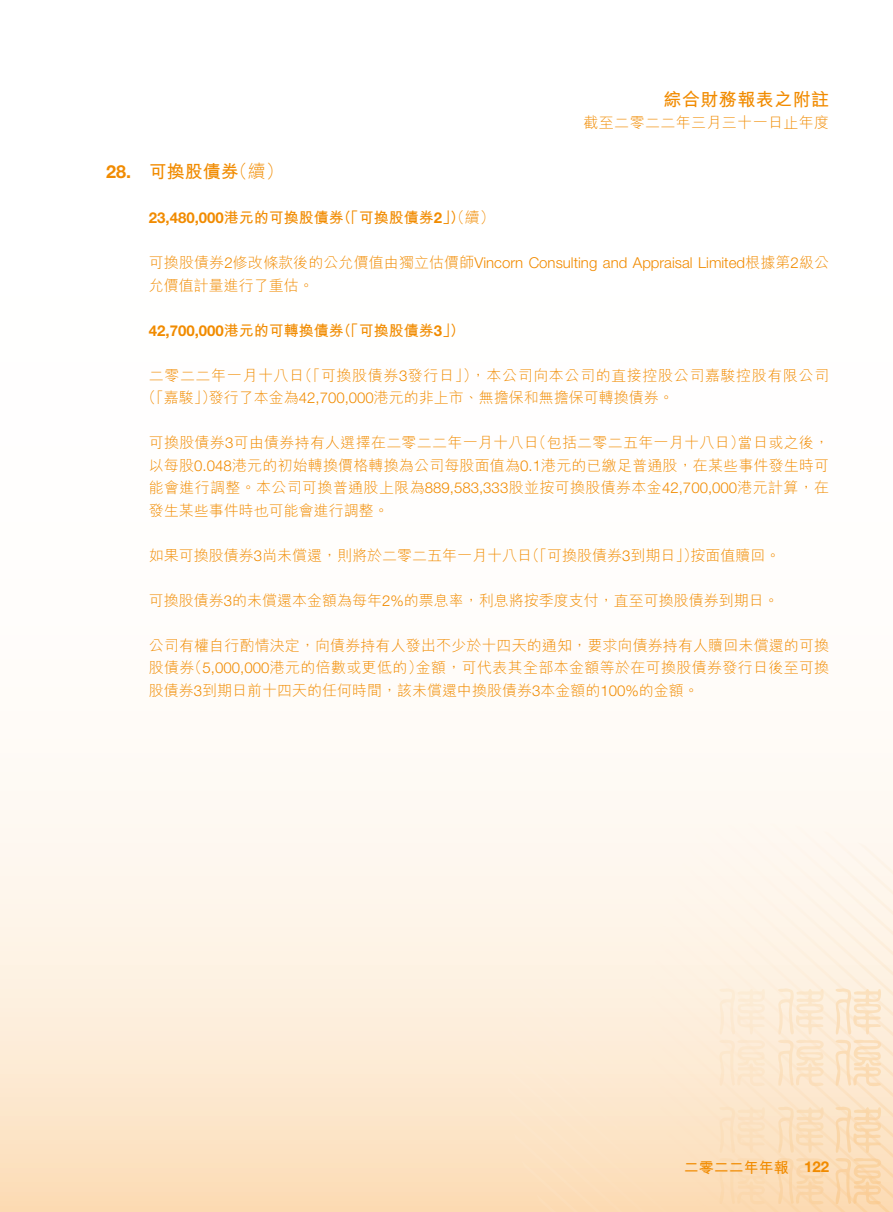
<style>
.page{position:relative;width:893px;height:1212px;background:#fff}
.page>*{position:absolute;margin:0;border:0;box-sizing:border-box;transform-origin:0 0}
.t1{font:700 18px "M Hei HK";letter-spacing:.025em;color:#f18b00}
.t2{font:300 18px "M Hei HK";color:#f18b00}
.t3{font:700 18px "Helvetica Neue LT Std";color:#f18b00}
.t4{font:300 15px/22.5px "M Hei HK";letter-spacing:.01em;color:#f18b00}
.t5{font:300 15px "Helvetica Neue LT Std";color:#f18b00}
.t6{font:700 15px "Helvetica Neue LT Std";color:#f18b00}
.t7{font:300 15px "M Hei HK";letter-spacing:.04em;color:#f18b00}
.t8{font:700 15px "M Hei HK";color:#f18b00}
.s1{font-family:"Helvetica Neue LT Std"}
.s2{font-weight:300}
.s3{font-family:"M Hei HK"}
</style>
<div class="page">
<svg style="left:0;top:772px;width:893px;height:440px"></svg>
<svg style="left:508px;top:823px;width:385px;height:389px"></svg>
<svg style="left:485px;top:1022px;width:361px;height:190px;background:#fce8d1"></svg>
<svg style="left:485px;top:1033px;width:351px;height:179px;background:#fce3c6"></svg>
<p class="t3" style="left:106px;top:160px;width:27px">28.</p>
<p class="t1" style="left:664px;top:87px;width:167px">綜合財務報表之附註</p>
<p class="t2" style="left:230px;top:162px;width:55px">（續(</p>
<p class="t1" style="left:149px;top:158px;width:91px">可換股債券</p>
<p class="t4" style="left:584px;top:111px;width:247px">截至二零二二年三月三十一日止年度</p>
<p class="t8" style="left:336px;top:207px;width:160px">（「可換股債券<span class="s1">2</span>」）<span class="s2">（續(</span></p>
<p class="t6" style="left:149px;top:208px;width:197px">23,480,000<span class="s3">港元的可換股債券</span></p>
<p class="t5" style="left:149px;top:254px;width:682px"><span class="s3">可換股債券</span>2<span class="s3">修改條款後的公允價值由獨立估價師</span>Vincorn Consulting and Appraisal Limited<span class="s3">根據第</span>2<span class="s3">級公</span></p>
<p class="t4" style="left:149px;top:274px;width:166px">允價值計量進行了重估。</p>
<p class="t8" style="left:336px;top:319px;width:130px">（「可換股債券 (「<span class="s1">3</span></p>
<p class="t6" style="left:149px;top:321px;width:197px">42,700,000<span class="s3">港元的可轉換債券</span></p>
<p class="t7" style="left:297px;top:367px;width:182px">（「可換股債券<span class="s1">3</span>發行日」）</p>
<p class="t7" style="left:471px;top:367px;width:360px">，本公司向本公司的直接控股公司嘉駿控股有限公司</p>
<p class="t4" style="left:209px;top:364px;width:467px;text-indent:-60px">二零二二年一月十八日<br>發行了本金為<span class="s1">42,700,000</span>港元的非上市、無擔保和無擔保可轉換債券。</p>
<p class="t4" style="left:141px;top:386px;width:76px">（「嘉駿」）</p>
<p class="t4" style="left:531px;top:431px;width:215px">（包括二零二五年一月十八日）</p>
<p class="t4" style="left:149px;top:431px;width:682px">可換股債券<span class="s1">3</span>可由債券持有人選擇在二零二二年一月十八日<br>以每股<span class="s1">0.048</span>港元的初始轉換價格轉換為公司每股面值為<span class="s1">0.1</span>港元的已繳足普通股，在某些事件發生時可能會進行調整。本公司可換普通股上限為<span class="s1">889,583,333</span>股並按可換股債券本金<span class="s1">42,700,000</span>港元計算，在發生某些事件時也可能會進行調整。</p>
<p class="t4" style="left:690px;top:544px;width:91px">按面值贖回。</p>
<p class="t4" style="left:738px;top:431px;width:93px">當日或之後，</p>
<p class="t4" style="left:525px;top:544px;width:175px">（「可換股債券<span class="s1">3</span>到期日」）</p>
<p class="t4" style="left:149px;top:544px;width:385px">如果可換股債券<span class="s1">3</span>尚未償還，則將於二零二五年一月十八日</p>
<p class="t4" style="left:149px;top:589px;width:632px">可換股債券<span class="s1">3</span>的未償還本金額為每年<span class="s1">2%</span>的票息率，利息將按季度支付，直至可換股債券到期日。</p>
<p class="t4" style="left:149px;top:634px;width:682px;text-align:right">公司有權自行酌情決定，向債券持有人發出不少於十四天的通知，要求向債券持有人贖回未償還的可換金額，可代表其全部本金額等於在可換股債券發行日後至可換</p>
<p class="t4" style="left:187px;top:656px;width:237px">（<span class="s1">5,000,000</span>港元的倍數或更低的）</p>
<p class="t4" style="left:149px;top:656px;width:552px">股債券<br>股債券<span class="s1">3</span>到期日前十四天的任何時間，該未償還中換股債券<span class="s1">3</span>本金額的<span class="s1">100%</span>的金額。</p>
<p class="t8" style="left:684px;top:1156px;width:106px">二零二二年年報</p>
<p class="t6" style="left:804px;top:1157px;width:27px">122</p>
</div>
